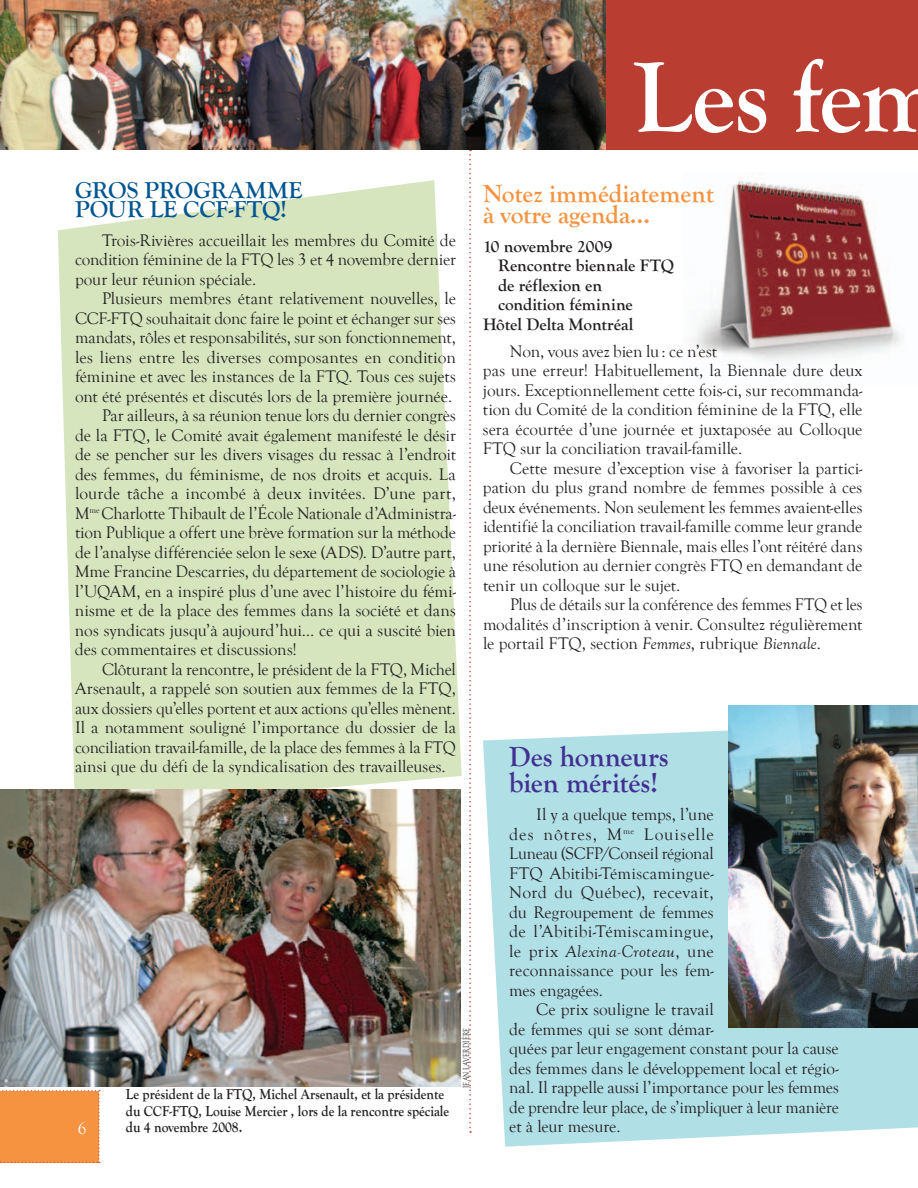
<style>
.page{position:relative;width:918px;height:1188px;background:#fff}
.page>*{position:absolute;margin:0;border:0;box-sizing:border-box;transform-origin:0 0}
.t1{font:700 103.5px "Goudy Old Style T";letter-spacing:-.015em;color:#fff}
.t2{font:700 28.5px/25.5px "Goudy Old Style T";letter-spacing:-.015em;color:#422f92}
.t3{font:700 25.5px/21px "Goudy Old Style T";color:#f69340}
.t4{font:700 24px/19.5px "Goudy Old Style T";color:#015591}
.t5{font:17.25px/19.5px "Goudy Old Style T";letter-spacing:-.005em;color:#231f20;text-align:justify}
.t6{font:700 17.25px "Goudy Old Style T";letter-spacing:-.005em;color:#231f20}
.t7{font:17.25px "Goudy Old Style T";color:#fff}
.t8{font:700 15px/16.5px "Goudy Old Style T";color:#231f20;scale:.9 1}
.t9{font:9px "Goudy Old Style T";letter-spacing:.03em;color:#231f20;scale:.75 1}
.s1{font-family:"Goudy Old Sty T";font-style:italic}
.s2{font-style:italic}
</style>
<div class="page">
<svg style="left:483px;top:723px;width:435px;height:424px;background:#b7e1e7"></svg>
<svg style="left:58px;top:180px;width:404px;height:630px;background:#d9e7c4"></svg>
<img style="left:694px;top:180px;width:209px;height:182px">
<img style="left:0;top:789px;width:460px;height:297px">
<div style="left:0;top:1090px;width:100px;height:73px;background:#f69340"></div>
<svg style="left:469px;top:150px;width:2px;height:983px"></svg>
<div style="left:606px;top:0;width:312px;height:150px;background:#b93d30"></div>
<img style="left:0;top:0;width:606px;height:150px">
<img style="left:729px;top:705px;width:189px;height:323px">
<h1 class="t1" style="left:633px;top:40px;width:313px">Les fem</h1>
<h3 class="t4" style="left:75px;top:180px;width:225px">Gros programme pour le CCF-FTQ!</h3>
<p class="t5" style="left:75px;top:231px;width:382px;text-indent:27px">Trois-Rivières accueillait les membres du Comité de condition féminine de la FTQ les 3 et 4 novembre dernier pour leur réunion spéciale.</p>
<p class="t5" style="left:102px;top:289px;width:355px">Plusieurs membres étant relativement nouvelles, le</p>
<p class="t5" style="left:75px;top:309px;width:383px">CCF-FTQ souhaitait donc faire le point et échanger sur ses</p>
<p class="t5" style="left:75px;top:328px;width:382px">mandats, rôles et responsabilités, sur son fonctionnement,</p>
<p class="t5" style="left:75px;top:348px;width:382px">les liens entre les diverses composantes en condition</p>
<p class="t5" style="left:75px;top:367px;width:382px">féminine et avec les instances de la FTQ. Tous ces sujets</p>
<p class="t5" style="left:75px;top:387px;width:379px">ont été présentés et discutés lors de la première journée.</p>
<p class="t5" style="left:102px;top:406px;width:355px">Par ailleurs, à sa réunion tenue lors du dernier congrès</p>
<p class="t5" style="left:75px;top:426px;width:383px">de la FTQ, le Comité avait également manifesté le désir</p>
<p class="t5" style="left:75px;top:445px;width:382px">de se pencher sur les divers visages du ressac à l’endroit</p>
<p class="t5" style="left:75px;top:465px;width:382px">des femmes, du féminisme, de nos droits et acquis. La</p>
<p class="t5" style="left:75px;top:484px;width:383px">lourde tâche a incombé à deux invitées. D’une part,</p>
<p class="t5" style="left:75px;top:504px;width:383px">M<sup>me</sup> Charlotte Thibault de l’École Nationale d’Administra-</p>
<p class="t5" style="left:75px;top:523px;width:382px">tion Publique a offert une brève formation sur la méthode</p>
<p class="t5" style="left:75px;top:543px;width:382px">de l’analyse différenciée selon le sexe (ADS). D’autre part,</p>
<p class="t5" style="left:75px;top:562px;width:382px">Mme Francine Descarries, du département de sociologie à</p>
<p class="t5" style="left:75px;top:582px;width:383px">l’UQAM, en a inspiré plus d’une avec l’histoire du fémi-</p>
<p class="t5" style="left:75px;top:601px;width:383px">nisme et de la place des femmes dans la société et dans</p>
<p class="t5" style="left:75px;top:621px;width:382px">nos syndicats jusqu’à aujourd’hui… ce qui a suscité bien</p>
<p class="t5" style="left:75px;top:640px;width:223px">des commentaires et discussions!</p>
<p class="t5" style="left:102px;top:660px;width:355px">Clôturant la rencontre, le président de la FTQ, Michel</p>
<p class="t5" style="left:75px;top:679px;width:382px">Arsenault, a rappelé son soutien aux femmes de la FTQ,</p>
<p class="t5" style="left:75px;top:699px;width:382px">aux dossiers qu’elles portent et aux actions qu’elles mènent.</p>
<p class="t5" style="left:75px;top:718px;width:382px">Il a notamment souligné l’importance du dossier de la</p>
<p class="t5" style="left:75px;top:738px;width:383px">conciliation travail-famille, de la place des femmes à la FTQ</p>
<p class="t5" style="left:75px;top:757px;width:372px">ainsi que du défi de la syndicalisation des travailleuses.</p>
<p class="t7" style="left:78px;top:1119px;width:10px">6</p>
<p class="t8" style="left:126px;top:1087px;width:361px">Le président de la FTQ, Michel Arsenault, et la présidente du CCF-FTQ, Louise Mercier , lors de la rencontre spéciale du 4 novembre 2008.</p>
<p class="t9" style="left:461px;top:1088px;width:81px;rotate:-90deg">Jean Laverdière</p>
<h3 class="t3" style="left:483px;top:184px;width:232px">Notez immédiatement à votre agenda…</h3>
<p class="t6" style="left:483px;top:237px;width:131px">10 novembre 2009</p>
<p class="t6" style="left:498px;top:256px;width:178px">Rencontre biennale FTQ</p>
<p class="t6" style="left:498px;top:276px;width:106px">de réflexion en</p>
<p class="t6" style="left:498px;top:295px;width:136px">condition féminine</p>
<p class="t6" style="left:483px;top:315px;width:152px">Hôtel Delta Montréal</p>
<p class="t5" style="left:483px;top:342px;width:381px;text-align:left;text-indent:27px">Non, vous avez bien lu: ce n’est<br>pas une erreur! Habituellement, la Biennale dure deux jours. Exceptionnellement cette fois-ci, sur recommanda&shy;tion du Comité de la condition féminine de la FTQ, elle sera écourtée d’une journée et juxtaposée au Colloque FTQ sur la conciliation travail-famille.</p>
<p class="t5" style="left:483px;top:459px;width:381px;text-indent:27px">Cette mesure d’exception vise à favoriser la partici&shy;pation du plus grand nombre de femmes possible à ces deux événements. Non seulement les femmes avaient-elles identifié la conciliation travail-famille comme leur grande priorité à la dernière Biennale, mais elles l’ont réitéré dans une résolution au dernier congrès FTQ en demandant de tenir un colloque sur le sujet.</p>
<p class="t5" style="left:483px;top:595px;width:381px;text-indent:27px">Plus de détails sur la conférence des femmes FTQ et les modalités d’inscription à venir. Consultez régulièrement le portail FTQ, section <span class="s1">Femmes</span>, rubrique <span class="s1">Biennale</span>.</p>
<h2 class="t2" style="left:509px;top:745px;width:161px">Des honneurs bien mérités!</h2>
<p class="t5" style="left:509px;top:805px;width:206px;text-indent:27px">Il y a quelque temps, l’une des nôtres, M<sup>me</sup> Louiselle Luneau (SCFP/Conseil régional FTQ Abitibi-Témiscamingue-Nord du Québec), recevait, du Regroupement de femmes de l’Abitibi-Témiscamingue, le prix <span class="s2">Alexina-Croteau</span>, une reconnaissance pour les fem&shy;mes engagées.</p>
<p class="t5" style="left:509px;top:1000px;width:331px;text-align:left;text-indent:27px">Ce prix souligne le travail<br>de femmes qui se sont démar-<br>quées par leur engagement constant pour la cause des femmes dans le développement local et régio&shy;nal. Il rappelle aussi l’importance pour les femmes de prendre leur place, de s’impliquer à leur manière et à leur mesure.</p>
</div>
